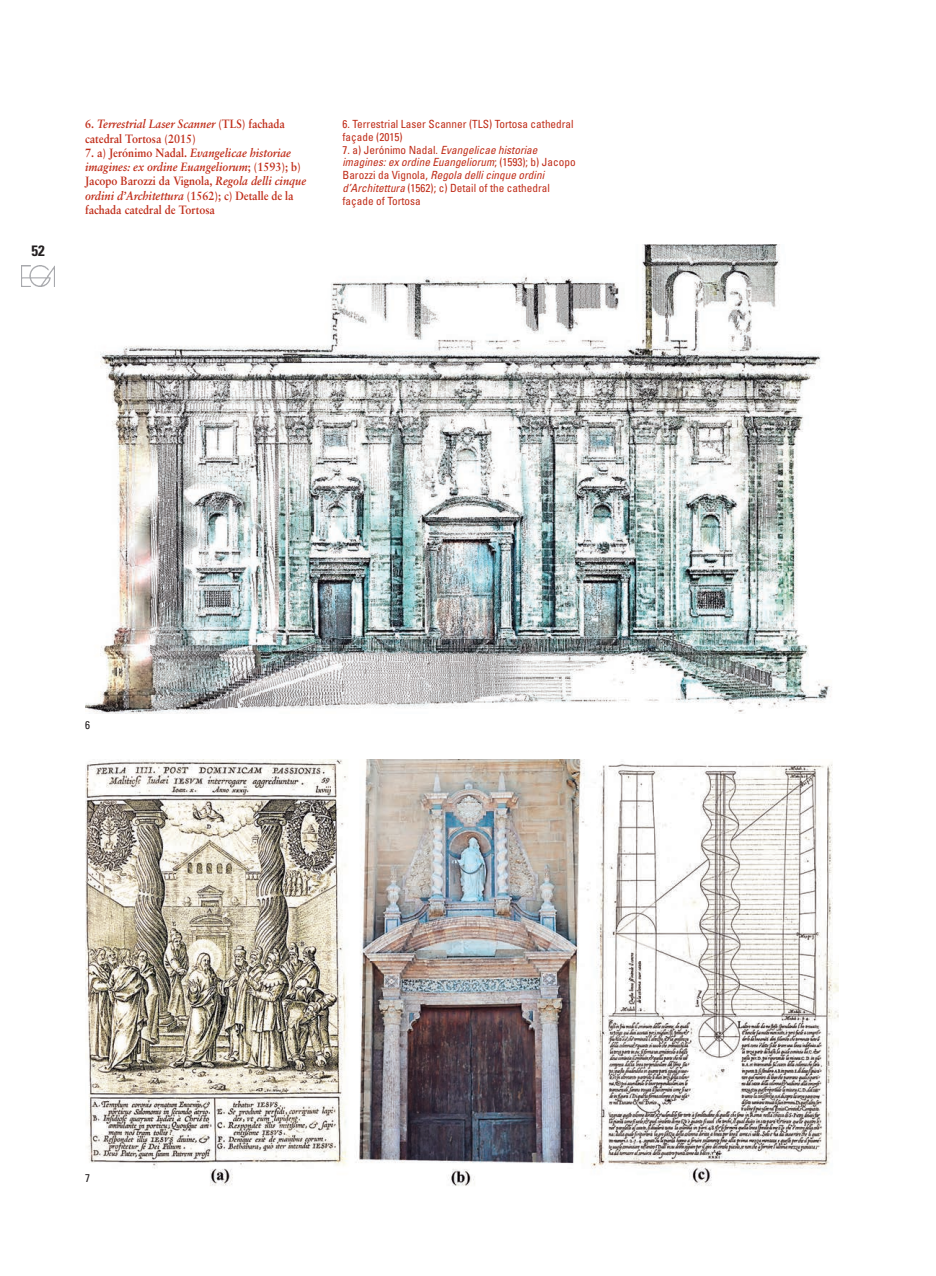
<style>
.page{position:relative;width:936px;height:1276px;background:#fff}
.page>*{position:absolute;margin:0;border:0;box-sizing:border-box;transform-origin:0 0}
.t1{font:700 condensed 15px "Univers";color:#231f20}
.Normal__Web{font:700 12px/14.2px "Sabon";color:#c02d19;scale:.9 1}
.Normal__Web-2{font:condensed 11.25px/12.8px "Univers";color:#c02d19}
.PIES_DE_FOTO_INGLES{font:condensed 11.25px "Univers";color:#231f20}
.s1{font-style:italic}
</style>
<div class="page">
<img style="left:22px;top:265px;width:33px;height:21px">
<img style="left:85px;top:244px;width:747px;height:469px">
<img style="left:85px;top:759px;width:753px;height:427px">
<p class="t1" style="left:32px;top:242px;width:15px">52</p>
<p class="Normal__Web" style="left:85px;top:117px;width:224px">6. <span class="s1">Terrestrial Laser Scanner</span> (TLS) fachada catedral Tortosa (2015)</p>
<p class="Normal__Web" style="left:85px;top:145px;width:247px">7. a) Jerónimo Nadal. <span class="s1">Evangelicae historiae imagines: ex ordine Euangeliorum</span>; (1593); b)<br>Jacopo Barozzi da Vignola, <span class="s1">Regola delli cinque ordini d’Architettura</span> (1562); c) Detalle de la fachada catedral de Tortosa</p>
<p class="Normal__Web-2" style="left:342px;top:118px;width:233px">6. Terrestrial Laser Scanner (TLS) Tortosa cathedral façade (2015)</p>
<p class="Normal__Web-2" style="left:342px;top:143px;width:235px">7. a) Jerónimo Nadal. <span class="s1">Evangelicae historiae imagines: ex ordine Euangeliorum</span>; (1593); b) Jacopo Barozzi da Vignola, <span class="s1">Regola delli cinque ordini d’Architettura</span> (1562); c) Detail of the cathedral façade of Tortosa</p>
<p class="PIES_DE_FOTO_INGLES" style="left:85px;top:718px;width:6px">6</p>
<p class="PIES_DE_FOTO_INGLES" style="left:85px;top:1170px;width:6px">7</p>
</div>
